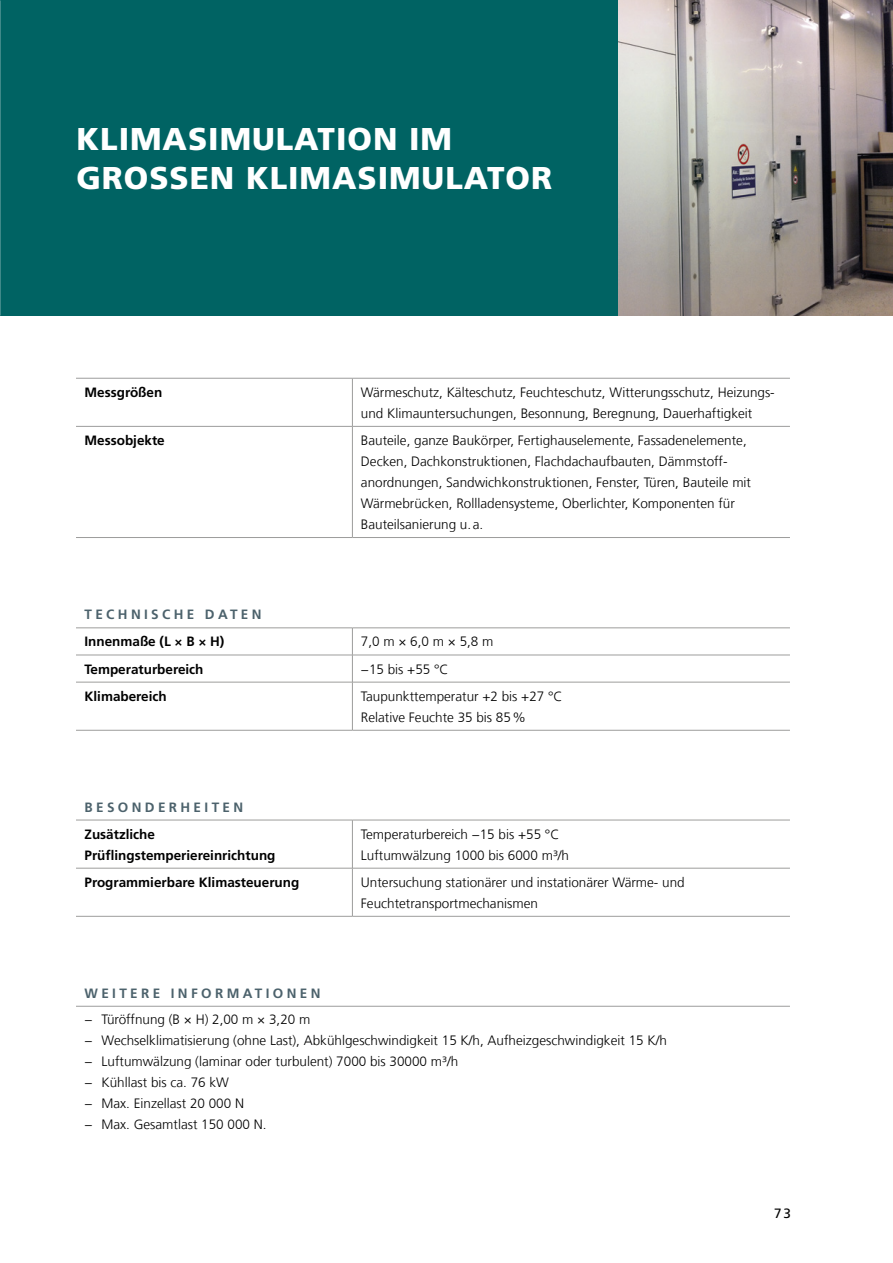
<style>
.page{position:relative;width:893px;height:1263px;background:#fff}
.page>*{position:absolute;margin:0;border:0;box-sizing:border-box;transform-origin:0 0}
.t1{font:900 31.5px/39px "Frutiger LT Com";letter-spacing:.03em;color:#fff}
.t2{font:300 13.5px/21px "Frutiger LT Com";color:#000}
.t3{font:700 13.5px/21px "Frutiger LT Com";color:#000}
.t4{font:700 13.5px "Frutiger LT Com";letter-spacing:.25em;color:#4c626c}
.t5{font:13.5px "Frutiger LT Com";color:#000}
</style>
<div class="page">
<div style="left:0;top:0;width:893px;height:315px;background:#006363"></div>
<hr style="left:0;top:279px;width:1px;height:36px;background:#3f8989">
<hr style="left:76px;top:628px;width:276px;height:1px;background:#9d9d9c">
<hr style="left:352px;top:628px;width:438px;height:1px;background:#9d9d9c">
<hr style="left:76px;top:655px;width:276px;height:1px;background:#9d9d9c">
<hr style="left:352px;top:655px;width:438px;height:1px;background:#9d9d9c">
<svg style="left:352px;top:629px;width:1px;height:53px"></svg>
<hr style="left:76px;top:682px;width:276px;height:1px;background:#9d9d9c">
<hr style="left:352px;top:682px;width:438px;height:1px;background:#9d9d9c">
<hr style="left:352px;top:682px;width:1px;height:48px;background:#9d9d9c">
<hr style="left:76px;top:730px;width:276px;height:1px;background:#9d9d9c">
<hr style="left:352px;top:730px;width:438px;height:1px;background:#9d9d9c">
<hr style="left:76px;top:820px;width:276px;height:1px;background:#9d9d9c">
<hr style="left:352px;top:820px;width:438px;height:1px;background:#9d9d9c">
<hr style="left:352px;top:820px;width:1px;height:48px;background:#9d9d9c">
<hr style="left:76px;top:868px;width:276px;height:1px;background:#9d9d9c">
<hr style="left:352px;top:868px;width:438px;height:1px;background:#9d9d9c">
<hr style="left:352px;top:868px;width:1px;height:48px;background:#9d9d9c">
<hr style="left:76px;top:916px;width:276px;height:1px;background:#9d9d9c">
<hr style="left:352px;top:916px;width:438px;height:1px;background:#9d9d9c">
<hr style="left:76px;top:1006px;width:714px;height:1px;background:#9d9d9c">
<hr style="left:76px;top:378px;width:276px;height:1px;background:#9d9d9c">
<hr style="left:76px;top:426px;width:276px;height:1px;background:#9d9d9c">
<hr style="left:76px;top:537px;width:276px;height:1px;background:#9d9d9c">
<hr style="left:352px;top:378px;width:438px;height:1px;background:#9d9d9c">
<hr style="left:352px;top:378px;width:1px;height:48px;background:#9d9d9c">
<hr style="left:352px;top:426px;width:438px;height:1px;background:#9d9d9c">
<hr style="left:352px;top:427px;width:1px;height:110px;background:#9d9d9c">
<hr style="left:352px;top:537px;width:438px;height:1px;background:#9d9d9c">
<img style="left:619px;top:0;width:274px;height:315px">
<h1 class="t1" style="left:77px;top:119px;width:477px">KLIMASIMULATION IM<br>GROSSEN KLIMASIMULATOR</h1>
<p class="t3" style="left:85px;top:382px;width:79px">Messgrößen</p>
<p class="t2" style="left:361px;top:382px;width:415px">Wärmeschutz, Kälteschutz, Feuchteschutz, Witterungsschutz, Heizungs&shy;und Klimauntersuchungen, Besonnung, Beregnung, Dauerhaftigkeit</p>
<p class="t3" style="left:85px;top:430px;width:82px">Messobjekte</p>
<p class="t2" style="left:361px;top:430px;width:392px">Bauteile, ganze Baukörper, Fertighauselemente, Fassadenelemente, Decken, Dachkonstruktionen, Flachdachaufbauten, Dämmstoff&shy;anordnungen, Sandwichkonstruktionen, Fenster, Türen, Bauteile mit Wärmebrücken, Rollladensysteme, Oberlichter, Komponenten für Bauteilsanierung u. a.</p>
<p class="t4" style="left:85px;top:607px;width:179px">TECHNISCHE DATEN</p>
<p class="t3" style="left:85px;top:631px;width:141px">Innenmaße (L × B × H)</p>
<p class="t2" style="left:361px;top:631px;width:134px">7,0 m × 6,0 m × 5,8 m</p>
<p class="t3" style="left:85px;top:658px;width:121px">Temperaturbereich</p>
<p class="t2" style="left:361px;top:658px;width:89px">−15 bis +55 °C</p>
<p class="t3" style="left:85px;top:686px;width:84px">Klimabereich</p>
<p class="t2" style="left:361px;top:686px;width:203px">Taupunkttemperatur +2 bis +27 °C<br>Relative Feuchte 35 bis 85%</p>
<p class="t4" style="left:85px;top:799px;width:160px">BESONDERHEITEN</p>
<p class="t3" style="left:85px;top:823px;width:193px">Zusätzliche<br>Prüflingstemperiereinrichtung</p>
<p class="t2" style="left:361px;top:823px;width:210px">Temperaturbereich −15 bis +55 °C<br>Luftumwälzung 1000 bis 6000 m³/h</p>
<p class="t3" style="left:85px;top:872px;width:216px">Programmierbare Klimasteuerung</p>
<p class="t2" style="left:361px;top:872px;width:325px">Untersuchung stationärer und instationärer Wärme- und<br>Feuchtetransportmechanismen</p>
<p class="t4" style="left:85px;top:985px;width:237px">WEITERE INFORMATIONEN</p>
<p class="t2" style="left:85px;top:1009px;width:584px">− Türöffnung (B × H) 2,00 m × 3,20 m<br>− Wechselklimatisierung (ohne Last), Abkühlgeschwindigkeit 15 K/h, Aufheizgeschwindigkeit 15 K/h − Luftumwälzung (laminar oder turbulent) 7000 bis 30000 m³/h<br>− Kühllast bis ca. 76 kW<br>− Max. Einzellast 20 000 N<br>− Max. Gesamtlast 150 000 N.</p>
<p class="t5" style="left:774px;top:1205px;width:18px">73</p>
</div>
